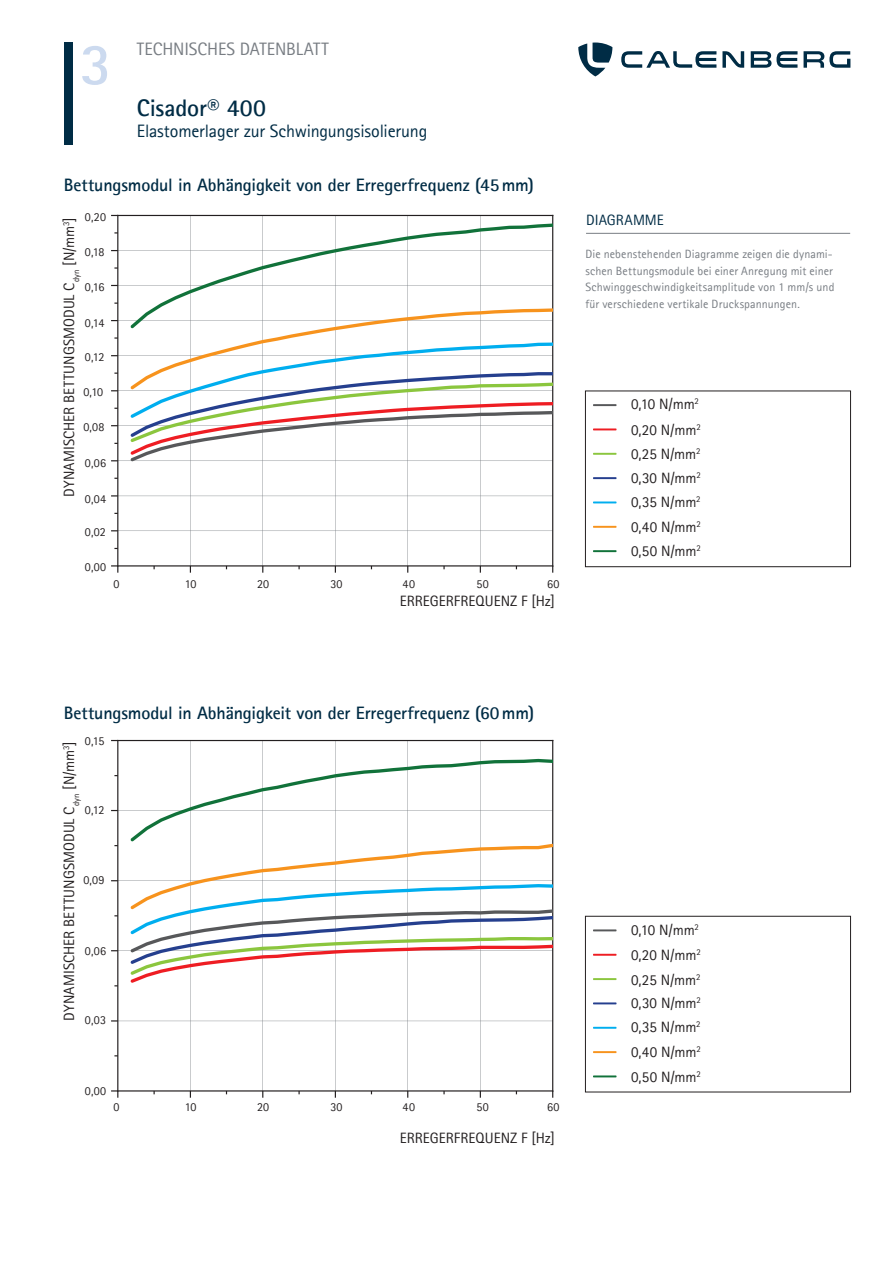
<style>
.page{position:relative;width:893px;height:1263px;background:#fff}
.page>*{position:absolute;margin:0;border:0;box-sizing:border-box;transform-origin:0 0}
.t1{font:700 59.55px "Rotis Sans Serif Pro";color:#ccdaef}
.t2{font:700 24px "Rotis Sans Serif Pro";letter-spacing:-.005em;color:#002c45}
.t3{font:700 18px "Rotis Sans Serif Pro";letter-spacing:-.005em;color:#002c45}
.t4{font:18px "Rotis Sans Serif Pro";letter-spacing:-.01em;color:#002c45}
.t5{font:18px "Rotis Sans Serif Pro";letter-spacing:-.01em;color:#787d83}
.t6{font:15px/24.9px "Rotis Sans Serif Pro";color:#231f20;text-align:justify}
.t7{font:15px "Rotis Sans Serif Pro";letter-spacing:.005em;color:#002c45}
.t8{font:12px/16.5px "Rotis Sans Serif Pro";letter-spacing:.01em;color:#787d83}
.t9{font:12px "Rotis Sans Serif Pro";letter-spacing:.015em;color:#231f20}
</style>
<div class="page">
<div style="left:64px;top:43px;width:8px;height:102px;background:#002c45"></div>
<svg style="left:621px;top:51px;width:229px;height:17px"></svg>
<svg style="left:578px;top:43px;width:34px;height:33px"></svg>
<hr style="left:593px;top:929px;width:23px;height:2px;background:#57585a">
<hr style="left:593px;top:954px;width:23px;height:2px;background:#ee1d23">
<hr style="left:593px;top:978px;width:23px;height:2px;background:#8bc63e">
<hr style="left:593px;top:1002px;width:23px;height:2px;background:#253f8e">
<hr style="left:593px;top:1027px;width:23px;height:2px;background:#00aeef">
<hr style="left:593px;top:1051px;width:23px;height:2px;background:#f7931d">
<hr style="left:593px;top:1075px;width:23px;height:2px;background:#11723a">
<hr style="left:586px;top:233px;width:264px;height:1px;background:#787d83">
<div style="left:585px;top:916px;width:266px;height:176px;border:1px solid #231f20"></div>
<svg style="left:118px;top:741px;width:434px;height:349px"></svg>
<hr style="left:117px;top:1090px;width:436px;height:1px;background:#231f20">
<hr style="left:117px;top:740px;width:436px;height:1px;background:#231f20">
<hr style="left:552px;top:740px;width:1px;height:351px;background:#231f20">
<hr style="left:117px;top:740px;width:1px;height:351px;background:#231f20">
<svg style="left:111px;top:1090px;width:7px;height:8px"></svg>
<svg style="left:130px;top:759px;width:423px;height:224px"></svg>
<hr style="left:593px;top:404px;width:23px;height:2px;background:#57585a">
<hr style="left:593px;top:428px;width:23px;height:2px;background:#ee1d23">
<hr style="left:593px;top:453px;width:23px;height:2px;background:#8bc63e">
<hr style="left:593px;top:477px;width:23px;height:2px;background:#253f8e">
<hr style="left:593px;top:501px;width:23px;height:2px;background:#00aeef">
<hr style="left:593px;top:526px;width:23px;height:2px;background:#f7931d">
<hr style="left:593px;top:550px;width:23px;height:2px;background:#11723a">
<svg style="left:118px;top:216px;width:434px;height:349px"></svg>
<hr style="left:117px;top:565px;width:436px;height:1px;background:#231f20">
<hr style="left:117px;top:215px;width:436px;height:1px;background:#231f20">
<hr style="left:552px;top:215px;width:1px;height:351px;background:#231f20">
<hr style="left:117px;top:215px;width:1px;height:351px;background:#231f20">
<svg style="left:111px;top:565px;width:7px;height:8px"></svg>
<svg style="left:130px;top:223px;width:423px;height:238px"></svg>
<div style="left:585px;top:391px;width:266px;height:176px;border:1px solid #231f20"></div>
<h1 class="t1" style="left:80px;top:26px;width:34px">3</h1>
<p class="t5" style="left:137px;top:38px;width:193px">TECHNISCHES DATENBLATT</p>
<h2 class="t2" style="left:137px;top:92px;width:131px">Cisador® 400</h2>
<p class="t4" style="left:137px;top:121px;width:292px">Elastomerlager zur Schwingungsisolierung</p>
<p class="t3" style="left:64px;top:174px;width:472px">Bettungsmodul in Abhängigkeit von der Erregerfrequenz (45mm)</p>
<p class="t9" style="left:85px;top:210px;width:23px">0,20</p>
<p class="t6" style="left:57px;top:497px;width:281px;rotate:-90deg">DYNAMISCHER BETTUNGSMODUL C<sub>dyn</sub> [N/mm<sup>3</sup>]</p>
<p class="t9" style="left:85px;top:245px;width:21px">0,18</p>
<p class="t9" style="left:85px;top:280px;width:21px">0,16</p>
<p class="t9" style="left:85px;top:315px;width:21px">0,14</p>
<p class="t9" style="left:85px;top:350px;width:21px">0,12</p>
<p class="t9" style="left:83px;top:385px;width:21px">0,10</p>
<p class="t9" style="left:83px;top:420px;width:23px">0,08</p>
<p class="t9" style="left:85px;top:456px;width:23px">0,06</p>
<p class="t9" style="left:85px;top:492px;width:23px">0,04</p>
<p class="t9" style="left:85px;top:525px;width:23px">0,02</p>
<p class="t9" style="left:85px;top:560px;width:23px">0,00</p>
<p class="t9" style="left:113px;top:576px;width:7px">0</p>
<p class="t9" style="left:185px;top:576px;width:13px">10</p>
<p class="t9" style="left:257px;top:576px;width:14px">20</p>
<p class="t9" style="left:330px;top:576px;width:14px">30</p>
<p class="t9" style="left:403px;top:576px;width:14px">40</p>
<p class="t9" style="left:476px;top:576px;width:14px">50</p>
<p class="t9" style="left:547px;top:576px;width:14px">60</p>
<p class="t6" style="left:400px;top:589px;width:157px">ERREGERFREQUENZ F [Hz]</p>
<p class="t7" style="left:586px;top:212px;width:79px">DIAGRAMME</p>
<p class="t8" style="left:585px;top:246px;width:250px">Die nebenstehenden Diagramme zeigen die dynami&shy;schen Bettungsmodule bei einer Anregung mit einer Schwinggeschwindigkeitsamplitude von 1 mm/s und für verschiedene vertikale Druckspannungen.</p>
<p class="t6" style="left:631px;top:392px;width:71px">0,10 N/mm<sup>2<br></sup>0,20 N/mm<sup>2<br></sup>0,25 N/mm<sup>2</sup></p>
<p class="t6" style="left:631px;top:490px;width:71px">0,35 N/mm<sup>2<br></sup>0,40 N/mm<sup>2<br></sup>0,50 N/mm<sup>2</sup></p>
<p class="t6" style="left:631px;top:466px;width:71px">0,30 N/mm<sup>2</sup></p>
<p class="t3" style="left:64px;top:701px;width:472px">Bettungsmodul in Abhängigkeit von der Erregerfrequenz (60mm)</p>
<p class="t9" style="left:85px;top:733px;width:21px">0,15</p>
<p class="t6" style="left:57px;top:1020px;width:281px;rotate:-90deg">DYNAMISCHER BETTUNGSMODUL C<sub>dyn</sub> [N/mm<sup>3</sup>]</p>
<p class="t9" style="left:85px;top:803px;width:21px">0,12</p>
<p class="t9" style="left:83px;top:873px;width:23px">0,09</p>
<p class="t9" style="left:85px;top:943px;width:23px">0,06</p>
<p class="t9" style="left:85px;top:1013px;width:23px">0,03</p>
<p class="t9" style="left:85px;top:1083px;width:23px">0,00</p>
<p class="t9" style="left:113px;top:1099px;width:7px">0</p>
<p class="t9" style="left:185px;top:1099px;width:13px">10</p>
<p class="t9" style="left:257px;top:1099px;width:14px">20</p>
<p class="t9" style="left:330px;top:1099px;width:14px">30</p>
<p class="t9" style="left:403px;top:1099px;width:14px">40</p>
<p class="t9" style="left:476px;top:1099px;width:14px">50</p>
<p class="t9" style="left:547px;top:1099px;width:14px">60</p>
<p class="t6" style="left:400px;top:1125px;width:157px">ERREGERFREQUENZ F [Hz]</p>
<p class="t6" style="left:631px;top:917px;width:71px">0,10 N/mm<sup>2<br></sup>0,20 N/mm<sup>2<br></sup>0,25 N/mm<sup>2</sup></p>
<p class="t6" style="left:631px;top:1015px;width:71px">0,35 N/mm<sup>2<br></sup>0,40 N/mm<sup>2<br></sup>0,50 N/mm<sup>2</sup></p>
<p class="t6" style="left:631px;top:991px;width:71px">0,30 N/mm<sup>2</sup></p>
</div>
